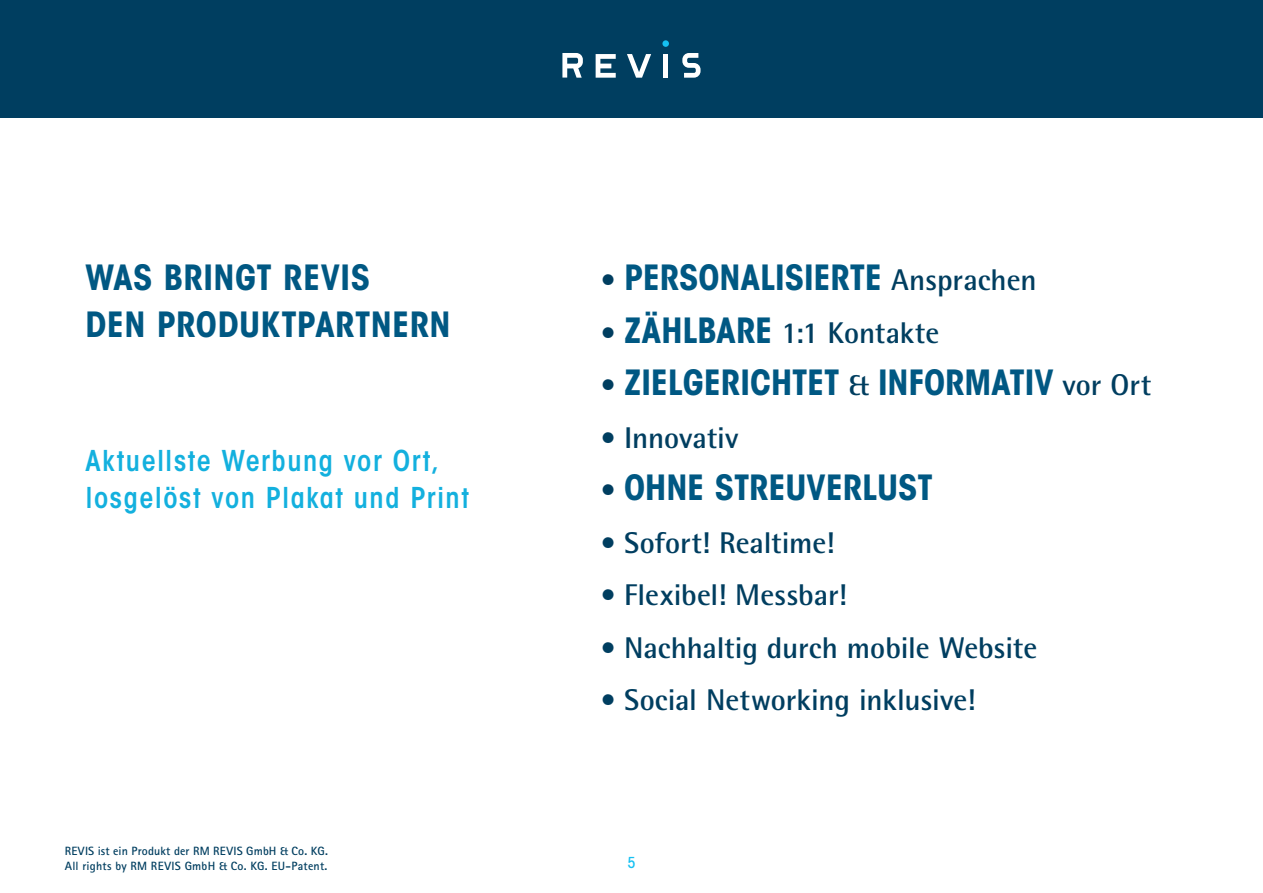
<style>
.page{position:relative;width:1263px;height:893px;background:#fff}
.page>*{position:absolute;margin:0;border:0;box-sizing:border-box;transform-origin:0 0}
.t1{font:700 condensed 34.5px/46.5px "ITC Avant Garde Std";color:#005883}
.t2{font:700 30px "Agfa Rotis Semisans";color:#003e60}
.t3{font:600 condensed 28.5px/37.5px "ITC Avant Garde Std";letter-spacing:.055em;color:#13b0de}
.t4{font:500 condensed 15px "ITC Avant Garde Std";color:#15c0f2}
.t5{font:700 12px/15px "Rotis Sans Serif Std";letter-spacing:.015em;color:#003e60}
.s1{font-family:"Agfa Rotis Semisans";font-stretch:normal;font-size:30px;color:#003e60}
.s2{font-family:"ITC Avant Garde Std";font-stretch:condensed;font-size:34.5px;color:#005883}
</style>
<div class="page">
<div style="left:0;top:0;width:1263px;height:118px;background:#003e60"></div>
<div style="left:662px;top:40px;width:7px;height:7px;background:#15c0f2;border-radius:50%"></div>
<svg style="left:682px;top:53px;width:18px;height:25px"></svg>
<svg style="left:562px;top:53px;width:21px;height:25px"></svg>
<div style="left:663px;top:54px;width:5px;height:24px;background:#fff"></div>
<svg style="left:596px;top:54px;width:20px;height:24px"></svg>
<svg style="left:627px;top:54px;width:24px;height:24px"></svg>
<p class="t1" style="left:85px;top:254px;width:367px">WAS BRINGT REVIS<br>DEN PRODUKTPARTNERN</p>
<p class="t3" style="left:85px;top:441px;width:385px">Aktuellste Werbung vor Ort, losgelöst von Plakat und Print</p>
<p class="t5" style="left:65px;top:843px;width:265px">REVIS ist ein Produkt der RM REVIS GmbH &amp; Co. KG.<br>All rights by RM REVIS GmbH &amp; Co. KG. EU-Patent.</p>
<p class="t1" style="left:600px;top:254px;width:438px"><span class="s1">•</span> PERSONALISIERTE <span class="s1">Ansprachen</span></p>
<p class="t2" style="left:600px;top:314px;width:341px">• <span class="s2">ZÄHLBARE</span> 1:1 Kontakte</p>
<p class="t1" style="left:600px;top:359px;width:553px"><span class="s1">•</span> ZIELGERICHTET <span class="s1">&amp;</span> INFORMATIV <span class="s1">vor Ort</span></p>
<p class="t2" style="left:600px;top:419px;width:140px">• Innovativ</p>
<p class="t1" style="left:600px;top:464px;width:334px"><span class="s1">•</span> OHNE STREUVERLUST</p>
<p class="t2" style="left:600px;top:524px;width:236px">• Sofort! Realtime!</p>
<p class="t2" style="left:600px;top:577px;width:248px">• Flexibel! Messbar!</p>
<p class="t2" style="left:600px;top:629px;width:439px">• Nachhaltig durch mobile Website</p>
<p class="t2" style="left:600px;top:682px;width:377px">• Social Networking inklusive!</p>
<p class="t4" style="left:627px;top:853px;width:9px">5</p>
</div>
